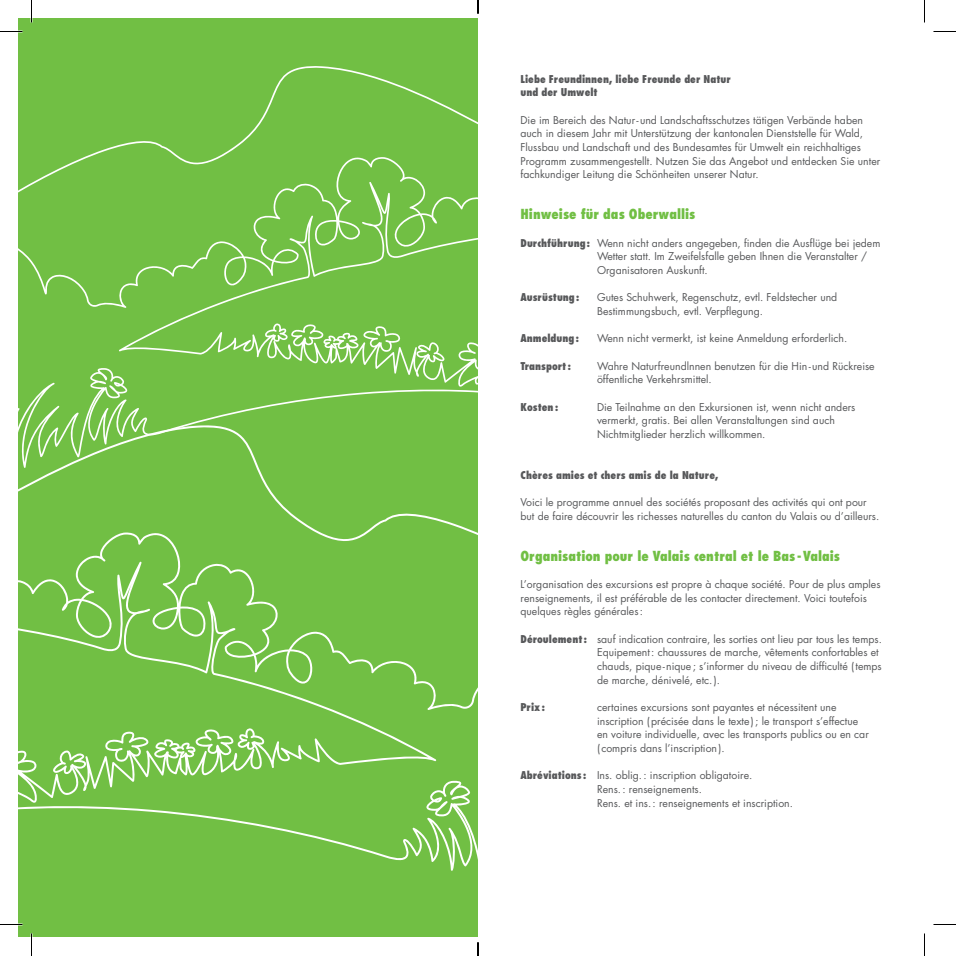
<style>
.page{position:relative;width:956px;height:956px;background:#fff}
.page>*{position:absolute;margin:0;border:0;box-sizing:border-box;transform-origin:0 0}
.t1{font:800 condensed 13.5px "Futura Std";color:#71bf44}
.t2{font:10.5px/13.6px "Futura Std";color:#57585a}
.t3{font:800 condensed 10.5px/13.6px "Futura Std";color:#57585a}
.s1{font-weight:800;font-stretch:condensed}
</style>
<div class="page">
<div style="left:19px;top:19px;width:459px;height:918px;background:#71bf44"></div>
<svg style="left:19px;top:533px;width:459px;height:404px"></svg>
<svg style="left:19px;top:66px;width:459px;height:467px"></svg>
<hr style="left:0;top:923px;width:22px;height:2px;background:#fff">
<svg style="left:0;top:31px;width:22px;height:1px"></svg>
<svg style="left:933px;top:31px;width:23px;height:1px"></svg>
<svg style="left:0;top:924px;width:22px;height:1px"></svg>
<svg style="left:933px;top:924px;width:23px;height:1px"></svg>
<svg style="left:31px;top:0;width:1px;height:23px"></svg>
<svg style="left:31px;top:933px;width:1px;height:23px"></svg>
<svg style="left:924px;top:0;width:1px;height:23px"></svg>
<svg style="left:924px;top:933px;width:1px;height:23px"></svg>
<svg style="left:477px;top:0;width:2px;height:14px"></svg>
<svg style="left:477px;top:942px;width:2px;height:14px"></svg>
<p class="t3" style="left:520px;top:72px;width:212px">Liebe Freundinnen, liebe Freunde der Natur und der Umwelt</p>
<p class="t2" style="left:520px;top:113px;width:361px">Die im Bereich des Natur-und Landschaftsschutzes tätigen Verbände haben auch in diesem Jahr mit Unterstützung der kantonalen Dienststelle für Wald, Flussbau und Landschaft und des Bundesamtes für Umwelt ein reichhaltiges Programm zusammengestellt. Nutzen Sie das Angebot und entdecken Sie unter fachkundiger Leitung die Schönheiten unserer Natur.</p>
<p class="t1" style="left:520px;top:206px;width:176px">Hinweise für das Oberwallis</p>
<p class="t2" style="left:597px;top:236px;width:285px;text-indent:-77px"><span class="s1">Durchführung:</span> Wenn nicht anders angegeben, finden die Ausflüge bei jedem<br>Wetter statt. Im Zweifelsfalle geben Ihnen die Veranstalter /<br>Organisatoren Auskunft.</p>
<p class="t3" style="left:520px;top:290px;width:60px">Ausrüstung:</p>
<p class="t2" style="left:597px;top:291px;width:242px">Gutes Schuhwerk, Regenschutz, evtl. Feldstecher und<br>Bestimmungsbuch, evtl. Verpflegung.</p>
<p class="t3" style="left:520px;top:331px;width:60px">Anmeldung:</p>
<p class="t2" style="left:597px;top:332px;width:252px">Wenn nicht vermerkt, ist keine Anmeldung erforderlich.</p>
<p class="t3" style="left:520px;top:359px;width:52px">Transport:</p>
<p class="t2" style="left:597px;top:359px;width:279px">Wahre Naturfreundlnnen benutzen für die Hin-und Rückreise öffentliche Verkehrsmittel.</p>
<p class="t3" style="left:520px;top:400px;width:39px">Kosten:</p>
<p class="t2" style="left:597px;top:400px;width:260px">Die Teilnahme an den Exkursionen ist, wenn nicht anders vermerkt, gratis. Bei allen Veranstaltungen sind auch<br>Nichtmitglieder herzlich willkommen.</p>
<p class="t3" style="left:520px;top:468px;width:199px">Chères amies et chers amis de la Nature,</p>
<p class="t2" style="left:520px;top:496px;width:360px">Voici le programme annuel des sociétés proposant des activités qui ont pour but de faire découvrir les richesses naturelles du canton du Valais ou d’ailleurs.</p>
<p class="t1" style="left:520px;top:547px;width:321px">Organisation pour le Valais central et le Bas -Valais</p>
<p class="t2" style="left:520px;top:578px;width:362px">L’organisation des excursions est propre à chaque société. Pour de plus amples renseignements, il est préférable de les contacter directement. Voici toutefois quelques règles générales:</p>
<p class="t2" style="left:597px;top:632px;width:286px;text-indent:-77px"><span class="s1">Déroulement:</span> sauf indication contraire, les sorties ont lieu par tous les temps.<br>Equipement: chaussures de marche, vêtements confortables et chauds, pique-nique; s’informer du niveau de difficulté (temps de marche, dénivelé, etc.).</p>
<p class="t3" style="left:520px;top:700px;width:26px">Prix:</p>
<p class="t2" style="left:597px;top:700px;width:273px">certaines excursions sont payantes et nécessitent une inscription (précisée dans le texte); le transport s’effectue en voiture individuelle, avec les transports publics ou en car ( compris dans l’inscription).</p>
<p class="t2" style="left:520px;top:769px;width:233px"><span class="s1">Abréviations :</span> Ins. oblig.: inscription obligatoire.</p>
<p class="t2" style="left:597px;top:782px;width:106px">Rens.: renseignements.</p>
<p class="t2" style="left:597px;top:796px;width:197px">Rens. et ins.: renseignements et inscription.</p>
</div>
